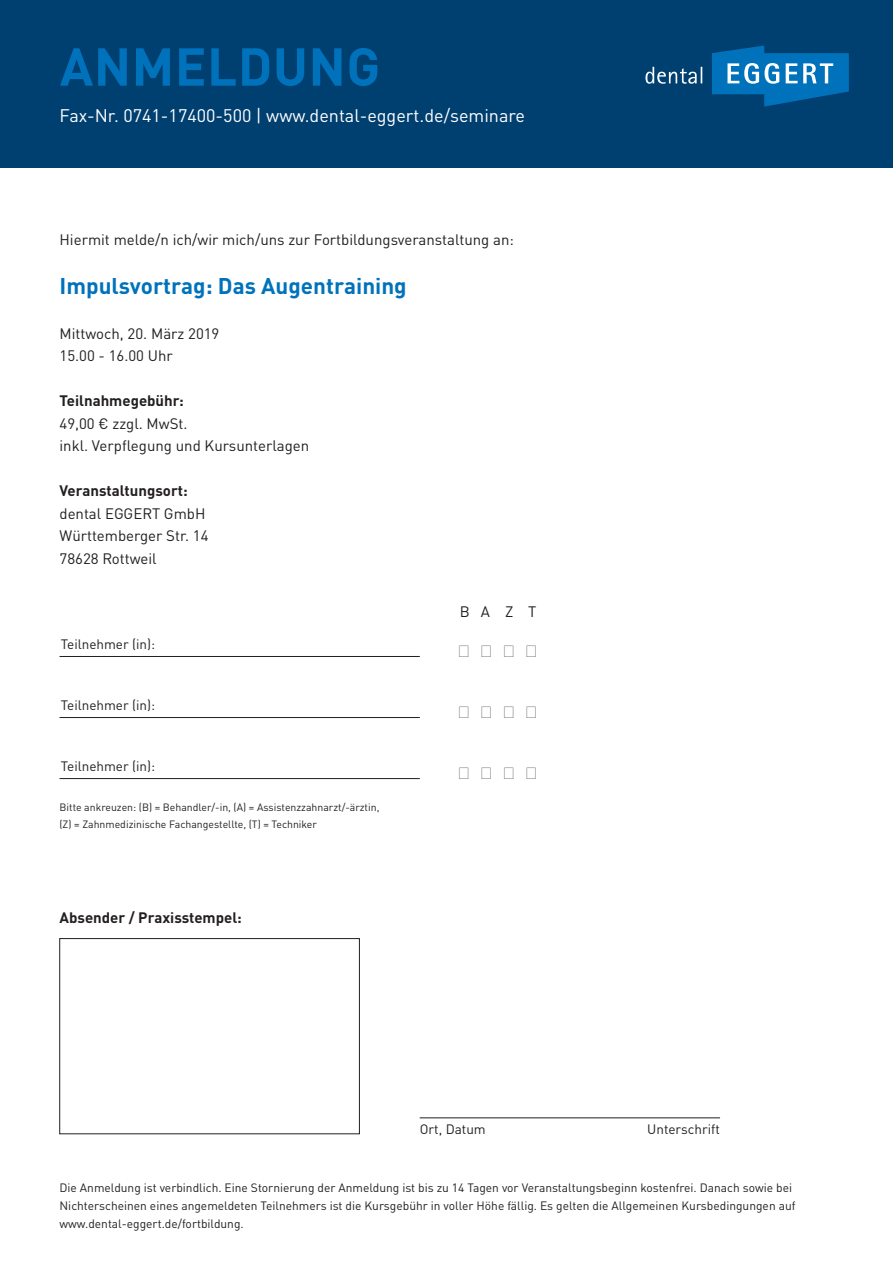
<style>
.page{position:relative;width:893px;height:1263px;background:#fff}
.page>*{position:absolute;margin:0;border:0;box-sizing:border-box;transform-origin:0 0}
.t1{font:700 52.5px "DINOT";letter-spacing:.01em;color:#0072bc}
.t2{font:700 22.5px "DINOT";color:#0072bc}
.t3{font:18px "DINOT";color:#fff}
.t4{font:18px "Times New Roman";color:#231f20}
.t5{font:15px/22.5px "DINOT";color:#231f20}
.t6{font:700 15px "DINOT";color:#231f20}
.t7{font:13.5px "DINOT";color:#231f20}
.t8{font:12px/18px "DINOT";color:#231f20}
.t9{font:10.5px/16.5px "DINOT";color:#231f20}
</style>
<div class="page">
<div style="left:0;top:0;width:893px;height:167px;background:#004071"></div>
<hr style="left:420px;top:1117px;width:300px;height:1px;background:#231f20">
<hr style="left:60px;top:656px;width:360px;height:1px;background:#231f20">
<hr style="left:60px;top:717px;width:360px;height:1px;background:#231f20">
<hr style="left:60px;top:778px;width:360px;height:1px;background:#231f20">
<div style="left:60px;top:938px;width:300px;height:196px;background:#fff;border:1px solid #231f20"></div>
<svg style="left:712px;top:46px;width:137px;height:61px"></svg>
<svg style="left:645px;top:67px;width:57px;height:17px"></svg>
<h1 class="t1" style="left:60px;top:32px;width:322px">ANMELDUNG</h1>
<h3 class="t3" style="left:60px;top:104px;width:467px">Fax-Nr. 0741-17400-500 | www.dental-eggert.de/seminare</h3>
<p class="t5" style="left:60px;top:228px;width:456px">Hiermit melde/n ich/wir mich/uns zur Fortbildungsveranstaltung an:</p>
<h2 class="t2" style="left:60px;top:271px;width:349px">Impulsvortrag: Das Augentraining</h2>
<p class="t5" style="left:60px;top:322px;width:161px">Mittwoch, 20. März 2019<br>15.00 - 16.00 Uhr</p>
<p class="t6" style="left:60px;top:391px;width:126px">Teilnahmegebühr:</p>
<p class="t5" style="left:60px;top:412px;width:251px">49,00 € zzgl. MwSt.<br>inkl. Verpflegung und Kursunterlagen</p>
<p class="t6" style="left:60px;top:481px;width:130px">Veranstaltungsort:</p>
<p class="t5" style="left:60px;top:502px;width:151px">dental EGGERT GmbH<br>Württemberger Str. 14<br>78628 Rottweil</p>
<p class="t7" style="left:61px;top:635px;width:96px">Teilnehmer (in):</p>
<p class="t7" style="left:61px;top:696px;width:96px">Teilnehmer (in):</p>
<p class="t7" style="left:61px;top:757px;width:96px">Teilnehmer (in):</p>
<p class="t9" style="left:60px;top:799px;width:321px">Bitte ankreuzen: (B) = Behandler/-in, (A) = Assistenzzahnarzt/-ärztin, (Z) = Zahnmedizinische Fachangestellte, (T) = Techniker</p>
<p class="t6" style="left:60px;top:908px;width:184px">Absender / Praxisstempel:</p>
<p class="t5" style="left:460px;top:600px;width:78px">B A Z T</p>
<h3 class="t4" style="left:457px;top:638px;width:82px">‬ ‬ ‬ ‬</h3>
<h3 class="t4" style="left:457px;top:699px;width:82px">‬ ‬ ‬ ‬</h3>
<h3 class="t4" style="left:457px;top:760px;width:82px">‬ ‬ ‬ ‬</h3>
<p class="t7" style="left:420px;top:1121px;width:67px">Ort, Datum</p>
<p class="t7" style="left:647px;top:1121px;width:74px">Unterschrift</p>
<p class="t8" style="left:60px;top:1179px;width:737px">Die Anmeldung ist verbindlich. Eine Stornierung der Anmeldung ist bis zu 14 Tagen vor Veranstaltungsbeginn kostenfrei. Danach sowie bei<br>Nichterscheinen eines angemeldeten Teilnehmers ist die Kursgebühr in voller Höhe fällig. Es gelten die Allgemeinen Kursbedingungen auf www.dental-eggert.de/fortbildung.</p>
</div>
